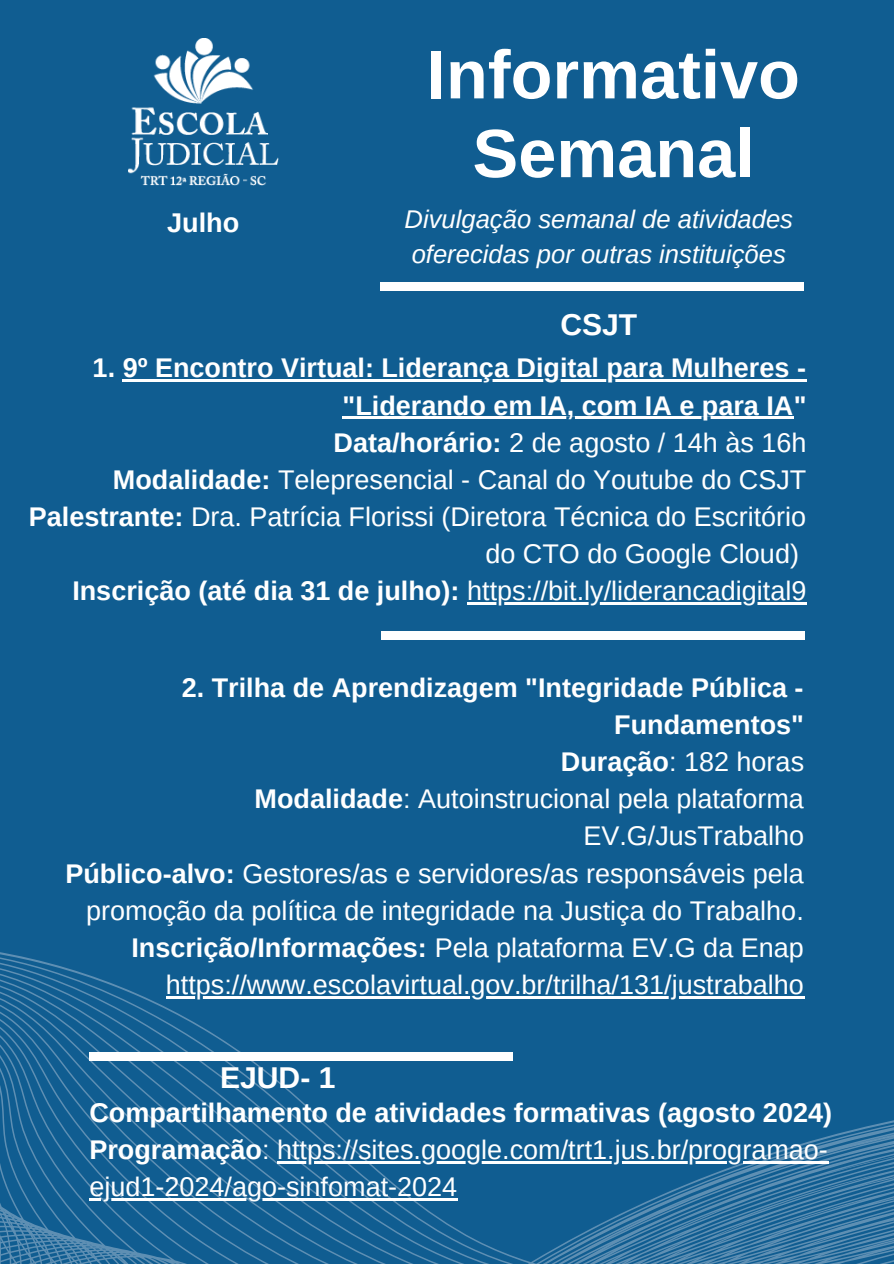
<style>
.page{position:relative;width:894px;height:1264px;background:#fff}
.page>*{position:absolute;margin:0;border:0;box-sizing:border-box;transform-origin:0 0}
.t1{font:700 68.4px/78.8px "Arimo";color:#fff;text-align:center}
.t2{font:700 30.15px "Arimo";color:#fff}
.t3{font:700 27.15px "Arimo";color:#fff}
.t4{font:27px/37.2px "Arimo";color:#fff;text-align:right}
.t5{font:700 27px/37.2px "Arimo";color:#fff;text-align:center}
.t6{font:italic 25.65px/34.8px "Arimo";color:#fff}
.s1{font-weight:400}
.s2{font-weight:700}
</style>
<div class="page">
<div style="left:0;top:0;width:893px;height:1263px;background:#105d91"></div>
<div style="left:380px;top:282px;width:423px;height:9px;background:#fff"></div>
<img style="left:128px;top:39px;width:150px;height:147px">
<hr style="left:123px;top:379px;width:683px;height:3px;background:#fff">
<hr style="left:342px;top:417px;width:451px;height:2px;background:#fff">
<hr style="left:467px;top:602px;width:339px;height:2px;background:#fff">
<svg style="left:0;top:632px;width:893px;height:631px"></svg>
<hr style="left:166px;top:996px;width:638px;height:2px;background:#fff">
<div style="left:381px;top:631px;width:423px;height:9px;background:#fff"></div>
<div style="left:89px;top:1052px;width:423px;height:8px;background:#fff"></div>
<hr style="left:277px;top:1161px;width:551px;height:2px;background:#fff">
<hr style="left:89px;top:1198px;width:368px;height:2px;background:#fff">
<p class="t3" style="left:167px;top:208px;width:74px">Julho</p>
<p class="t1" style="left:427px;top:35px;width:374px">Informativo<br>Semanal</p>
<p class="t6" style="left:404px;top:201px;width:390px">Divulgação semanal de atividades oferecidas por outras instituições</p>
<p class="t2" style="left:560px;top:307px;width:78px">CSJT</p>
<h3 class="t5" style="left:93px;top:349px;width:714px">1. 9º Encontro Virtual: Liderança Digital para Mulheres -</h3>
<p class="t5" style="left:333px;top:386px;width:474px">"Liderando em IA, com IA e para IA"<br>Data/horário: <span class="s1">2 de agosto / 14h às 16h</span></p>
<p class="t4" style="left:113px;top:461px;width:694px"><span class="s2">Modalidade:</span> Telepresencial - Canal do Youtube do CSJT</p>
<h2 class="t4" style="left:29px;top:498px;width:778px"><span class="s2">Palestrante:</span> Dra. Patrícia Florissi (Diretora Técnica do Escritório do CTO do Google Cloud)</h2>
<p class="t4" style="left:72px;top:572px;width:735px"><span class="s2">Inscrição (até dia 31 de julho):</span> https://bit.ly/liderancadigital9</p>
<p class="t5" style="left:182px;top:669px;width:623px;text-align:right">2. Trilha de Aprendizagem "Integridade Pública -<br>Fundamentos"</p>
<p class="t4" style="left:560px;top:743px;width:245px"><span class="s2">Duração</span>: 182 horas</p>
<p class="t4" style="left:254px;top:780px;width:551px"><span class="s2">Modalidade</span>: Autoinstrucional pela plataforma<br>EV.G/JusTrabalho</p>
<p class="t4" style="left:65px;top:854px;width:740px"><span class="s2">Público-alvo:</span> Gestores/as e servidores/as responsáveis pela promoção da política de integridade na Justiça do Trabalho.</p>
<p class="t4" style="left:131px;top:928px;width:673px"><span class="s2">Inscrição/Informações:</span> Pela plataforma EV.G da Enap</p>
<p class="t4" style="left:166px;top:966px;width:639px">https://www.escolavirtual.gov.br/trilha/131/justrabalho</p>
<p class="t2" style="left:220px;top:1060px;width:117px">EJUD- 1</p>
<p class="t5" style="left:89px;top:1094px;width:744px">Compartilhamento de atividades formativas (agosto 2024)</p>
<p class="t4" style="left:89px;top:1131px;width:739px"><span class="s2">Programação</span>: https://sites.google.com/trt1.jus.br/programao-</p>
<h2 class="t4" style="left:89px;top:1168px;width:369px">ejud1-2024/ago-sinfomat-2024</h2>
</div>
